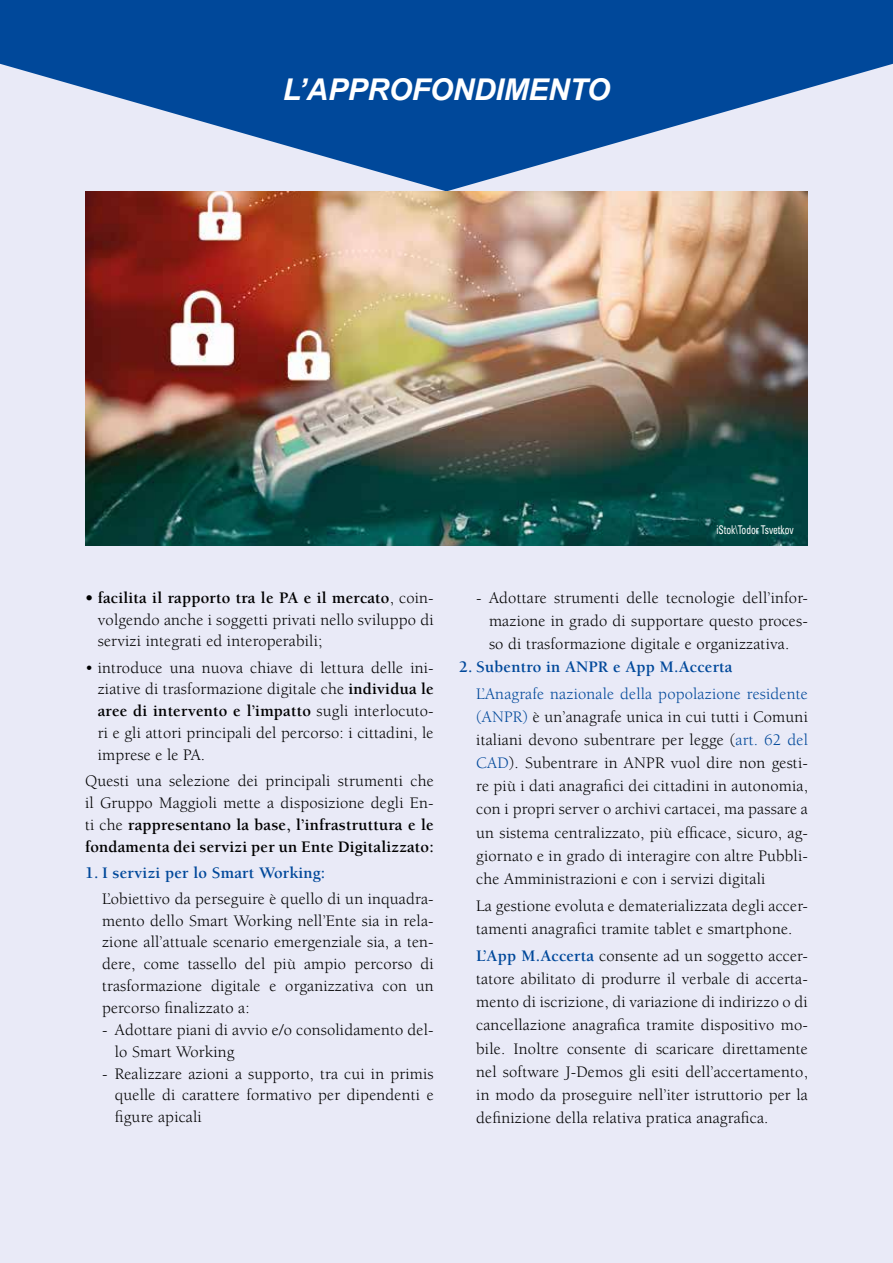
<style>
.page{position:relative;width:893px;height:1263px;background:#e9eaf7}
.page>*{position:absolute;margin:0;border:0;box-sizing:border-box;transform-origin:0 0}
.t1{font:italic 700 30px "Arial";letter-spacing:-.01em;color:#fff}
.t2{font:16.5px/23.1px "Berkeley Std";letter-spacing:.01em;color:#000;text-align:justify}
.t3{font:700 16.5px "Berkeley Std";letter-spacing:.01em;color:#00489a}
.t4{font:condensed 12px "Univers LT Std";letter-spacing:-.01em;color:#fff;scale:.8 1}
.s1{font-weight:700}
.s2{color:#00489a}
.s3{font-weight:700;color:#00489a}
</style>
<div class="page">
<svg style="left:0;top:0;width:893px;height:191px;fill:#00489a"></svg>
<img style="left:85px;top:191px;width:723px;height:354px">
<h1 class="t1" style="left:283px;top:70px;width:329px">L’APPROFONDIMENTO</h1>
<p class="t4" style="left:716px;top:522px;width:98px">iStok\Todor Tsvetkov</p>
<p class="t2" style="left:98px;top:587px;width:337px;line-height:21.9px;text-indent:-13px"><span class="s1">• facilita il rapporto tra le PA e il mercato</span>, coin&shy;volgendo anche i soggetti privati nello sviluppo di servizi integrati ed interoperabili;</p>
<p class="t2" style="left:98px;top:657px;width:337px;line-height:21.9px;text-indent:-13px">• introduce una nuova chiave di lettura delle ini&shy;ziative di trasformazione digitale che <span class="s1">individua le aree di intervento e l’impatto</span> sugli interlocuto&shy;ri e gli attori principali del percorso: i cittadini, le imprese e le PA.</p>
<p class="t2" style="left:85px;top:770px;width:350px;line-height:21.9px">Questi una selezione dei principali strumenti che il Gruppo Maggioli mette a disposizione degli En&shy;ti che <span class="s1">rappresentano la base, l’infrastruttura e le fondamenta dei servizi per un Ente Digitalizzato:</span></p>
<p class="t3" style="left:85px;top:864px;width:242px">1. I servizi per lo Smart Working:</p>
<p class="t2" style="left:102px;top:888px;width:333px;line-height:21.9px">L’obiettivo da perseguire è quello di un inquadra&shy;mento dello Smart Working nell’Ente sia in rela&shy;zione all’attuale scenario emergenziale sia, a ten&shy;dere, come tassello del più ampio percorso di trasformazione digitale e organizzativa con un percorso finalizzato a:</p>
<p class="t2" style="left:115px;top:1019px;width:320px;line-height:21.9px;text-indent:-13px">- Adottare piani di avvio e/o consolidamento del&shy;lo Smart Working</p>
<p class="t2" style="left:115px;top:1063px;width:320px;line-height:21.9px;text-indent:-13px">- Realizzare azioni a supporto, tra cui in primis quelle di carattere formativo per dipendenti e figure apicali</p>
<p class="t2" style="left:489px;top:586px;width:320px;text-indent:-13px">- Adottare strumenti delle tecnologie dell’infor&shy;mazione in grado di supportare questo proces&shy;so di trasformazione digitale e organizzativa.</p>
<p class="t3" style="left:459px;top:658px;width:275px">2. Subentro in ANPR e App M.Accerta</p>
<p class="t2" style="left:476px;top:683px;width:333px"><span class="s2">L’Anagrafe nazionale della popolazione residente (ANPR)</span> è un’anagrafe unica in cui tutti i Comuni italiani devono subentrare per legge (<span class="s2">art. 62 del CAD</span>). Subentrare in ANPR vuol dire non gesti&shy;re più i dati anagrafici dei cittadini in autonomia, con i propri server o archivi cartacei, ma passare a un sistema centralizzato, più efficace, sicuro, ag&shy;giornato e in grado di interagire con altre Pubbli&shy;che Amministrazioni e con i servizi digitali</p>
<p class="t2" style="left:476px;top:894px;width:333px">La gestione evoluta e dematerializzata degli accer&shy;tamenti anagrafici tramite tablet e smartphone.</p>
<p class="t2" style="left:476px;top:945px;width:333px"><span class="s3">L’App M.Accerta</span> consente ad un soggetto accer&shy;tatore abilitato di produrre il verbale di accerta&shy;mento di iscrizione, di variazione di indirizzo o di cancellazione anagrafica tramite dispositivo mo&shy;bile. Inoltre consente di scaricare direttamente nel software J-Demos gli esiti dell’accertamento, in modo da proseguire nell’iter istruttorio per la definizione della relativa pratica anagrafica.</p>
</div>
